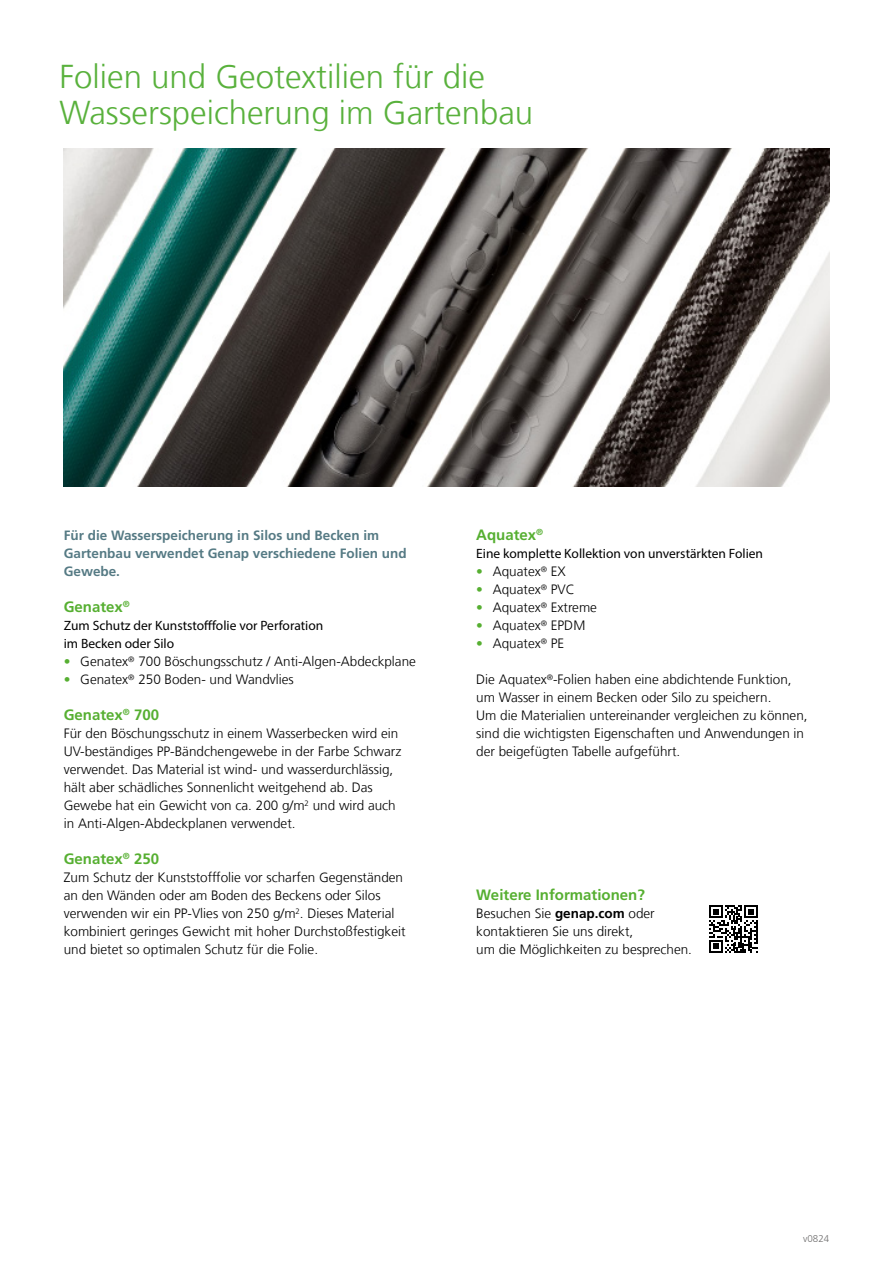
<style>
.page{position:relative;width:893px;height:1263px;background:#fff}
.page>*{position:absolute;margin:0;border:0;box-sizing:border-box;transform-origin:0 0}
.t1{font:300 33px/36px "Frutiger LT Com";color:#59b13c}
.t2{font:700 15px "Frutiger LT Com";color:#56af31}
.t3{font:300 13.5px/18px "Frutiger LT Com";color:#000}
.t4{font:13.5px/18px "Myriad Pro";color:#000}
.t5{font:700 13.5px/18px "Frutiger LT Com";color:#557a84}
.t6{font:300 9.75px "Frutiger LT Com";color:#706f6f}
.s1{color:#56af31}
.s2{font-weight:700}
</style>
<div class="page">
<img style="left:64px;top:149px;width:765px;height:338px">
<svg style="left:709px;top:905px;width:49px;height:48px"></svg>
<h1 class="t1" style="left:60px;top:59px;width:475px">Folien und Geotextilien für die<br>Wasserspeicherung im Gartenbau</h1>
<p class="t5" style="left:64px;top:526px;width:344px">Für die Wasserspeicherung in Silos und Becken im<br>Gartenbau verwendet Genap verschiedene Folien und<br>Gewebe.</p>
<p class="t2" style="left:64px;top:598px;width:68px">Genatex<sup>®</sup></p>
<p class="t4" style="left:64px;top:616px;width:261px">Zum Schutz der Kunststofffolie vor Perforation im Becken oder Silo</p>
<p class="t3" style="left:64px;top:652px;width:354px"><span class="s1">•</span> Genatex<sup>®</sup> 700 Böschungsschutz / Anti-Algen-Abdeckplane</p>
<p class="t3" style="left:64px;top:670px;width:232px"><span class="s1">•</span> Genatex<sup>®</sup> 250 Boden- und Wandvlies</p>
<p class="t2" style="left:64px;top:706px;width:97px">Genatex<sup>®</sup> 700</p>
<p class="t3" style="left:64px;top:724px;width:339px">Für den Böschungsschutz in einem Wasserbecken wird ein UV-beständiges PP-Bändchengewebe in der Farbe Schwarz verwendet. Das Material ist wind- und wasserdurchlässig, hält aber schädliches Sonnenlicht weitgehend ab. Das Gewebe hat ein Gewicht von ca. 200 g/m<sup>2</sup> und wird auch in Anti-Algen-Abdeckplanen verwendet.</p>
<p class="t2" style="left:64px;top:850px;width:97px">Genatex<sup>®</sup> 250</p>
<p class="t3" style="left:64px;top:868px;width:343px">Zum Schutz der Kunststofffolie vor scharfen Gegenständen an den Wänden oder am Boden des Beckens oder Silos verwenden wir ein PP-Vlies von 250 g/m<sup>2</sup>. Dieses Material kombiniert geringes Gewicht mit hoher Durchstoßfestigkeit und bietet so optimalen Schutz für die Folie.</p>
<p class="t2" style="left:476px;top:526px;width:69px">Aquatex<sup>®</sup></p>
<p class="t4" style="left:476px;top:544px;width:288px">Eine komplette Kollektion von unverstärkten Folien</p>
<p class="t3" style="left:476px;top:562px;width:91px"><span class="s1">•</span> Aquatex<sup>®</sup> EX</p>
<p class="t3" style="left:476px;top:580px;width:100px"><span class="s1">•</span> Aquatex<sup>®</sup> PVC</p>
<p class="t3" style="left:476px;top:598px;width:122px"><span class="s1">•</span> Aquatex<sup>®</sup> Extreme</p>
<p class="t3" style="left:476px;top:616px;width:111px"><span class="s1">•</span> Aquatex<sup>®</sup> EPDM</p>
<p class="t3" style="left:476px;top:634px;width:90px"><span class="s1">•</span> Aquatex<sup>®</sup> PE</p>
<p class="t3" style="left:476px;top:670px;width:333px">Die Aquatex<sup>®</sup>-Folien haben eine abdichtende Funktion, um Wasser in einem Becken oder Silo zu speichern.<br>Um die Materialien untereinander vergleichen zu können, sind die wichtigsten Eigenschaften und Anwendungen in der beigefügten Tabelle aufgeführt.</p>
<p class="t2" style="left:476px;top:886px;width:170px">Weitere Informationen?</p>
<p class="t3" style="left:476px;top:904px;width:217px">Besuchen Sie <span class="s2">genap.com</span> oder kontaktieren Sie uns direkt,<br>um die Möglichkeiten zu besprechen.</p>
<p class="t6" style="left:803px;top:1233px;width:28px">v0824</p>
</div>
